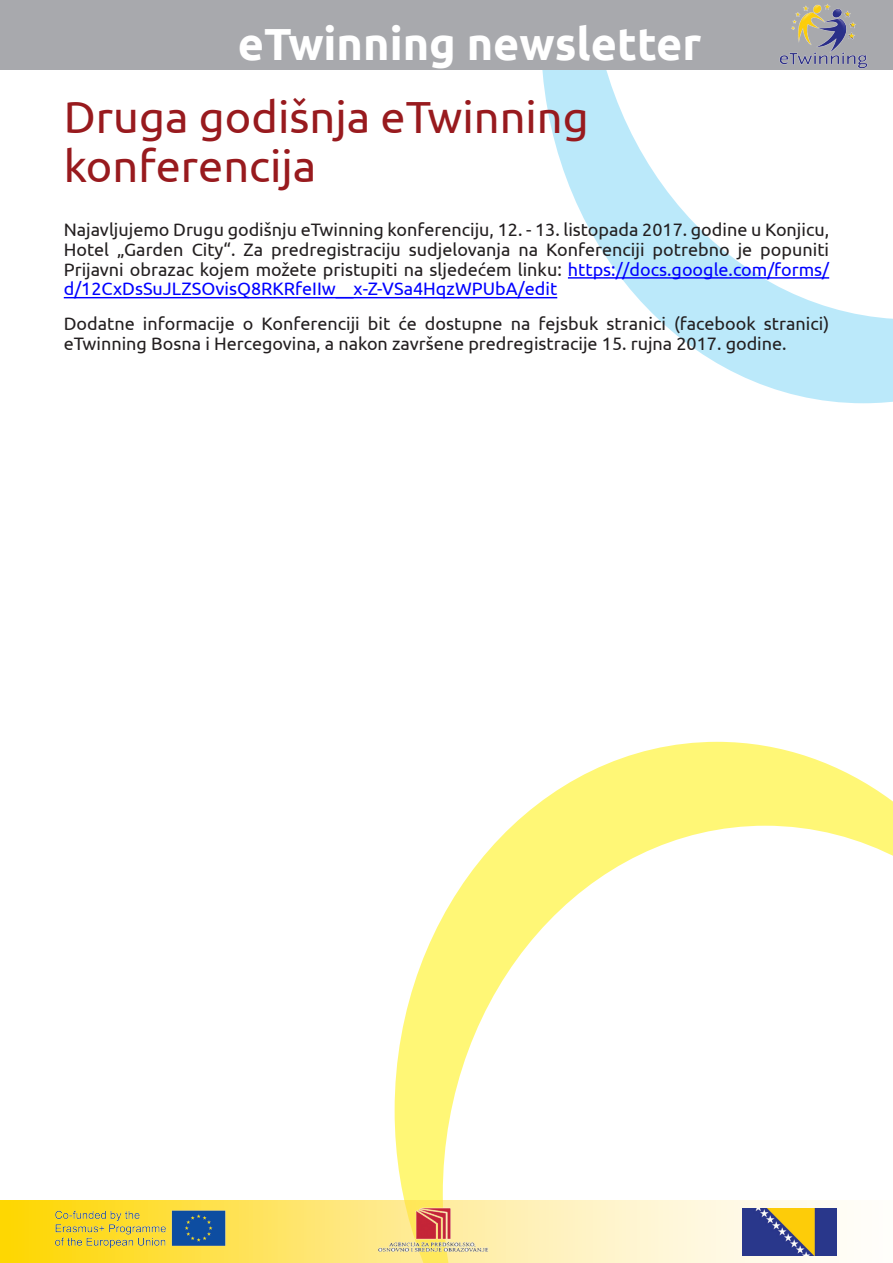
<style>
.page{position:relative;width:893px;height:1263px;background:#fff}
.page>*{position:absolute;margin:0;border:0;box-sizing:border-box;transform-origin:0 0}
.t1{font:700 45px "Ubuntu";color:#fff}
.t2{font:45px/49.5px "Ubuntu";color:#981a1e}
.t3{font:18px/19.8px "Ubuntu";color:#231f20;text-align:justify}
.s1{color:#00f}
</style>
<div class="page">
<svg style="left:395px;top:742px;width:498px;height:436px"></svg>
<svg style="left:0;top:1200px;width:839px;height:63px;background:#feeb95"></svg>
<svg style="left:541px;top:70px;width:352px;height:333px"></svg>
<div style="left:0;top:0;width:893px;height:70px;background:#a8a9ad"></div>
<img style="left:776px;top:4px;width:94px;height:67px">
<img style="left:51px;top:1200px;width:119px;height:56px">
<img style="left:170px;top:1200px;width:60px;height:56px">
<img style="left:378px;top:1178px;width:137px;height:85px">
<img style="left:742px;top:1209px;width:95px;height:47px">
<hr style="left:568px;top:277px;width:261px;height:2px;background:#00f">
<hr style="left:64px;top:297px;width:493px;height:1px;background:#00f">
<h1 class="t1" style="left:252px;top:-2px;width:465px">eTwinning newsletter</h1>
<h1 class="t1" style="left:238px;top:17px;width:465px">eTwinning newsletter</h1>
<p class="t2" style="left:64px;top:91px;width:526px">Druga godišnja eTwinning konferencija</p>
<p class="t3" style="left:64px;top:219px;width:767px">Najavljujemo Drugu godišnju eTwinning konferenciju, 12. - 13. listopada 2017. godine u Konjicu, Hotel „Garden City“. Za predregistraciju sudjelovanja na Konferenciji potrebno je popuniti Prijavni obrazac kojem možete pristupiti na sljedećem linku: <span class="s1">https://docs.google.com/forms/ d/12CxDsSuJLZSOvisQ8RKRfeIIw__x-Z-VSa4HqzWPUbA/edit</span></p>
<p class="t3" style="left:64px;top:313px;width:767px">Dodatne informacije o Konferenciji bit će dostupne na fejsbuk stranici (facebook stranici) eTwinning Bosna i Hercegovina, a nakon završene predregistracije 15. rujna 2017. godine.</p>
</div>
